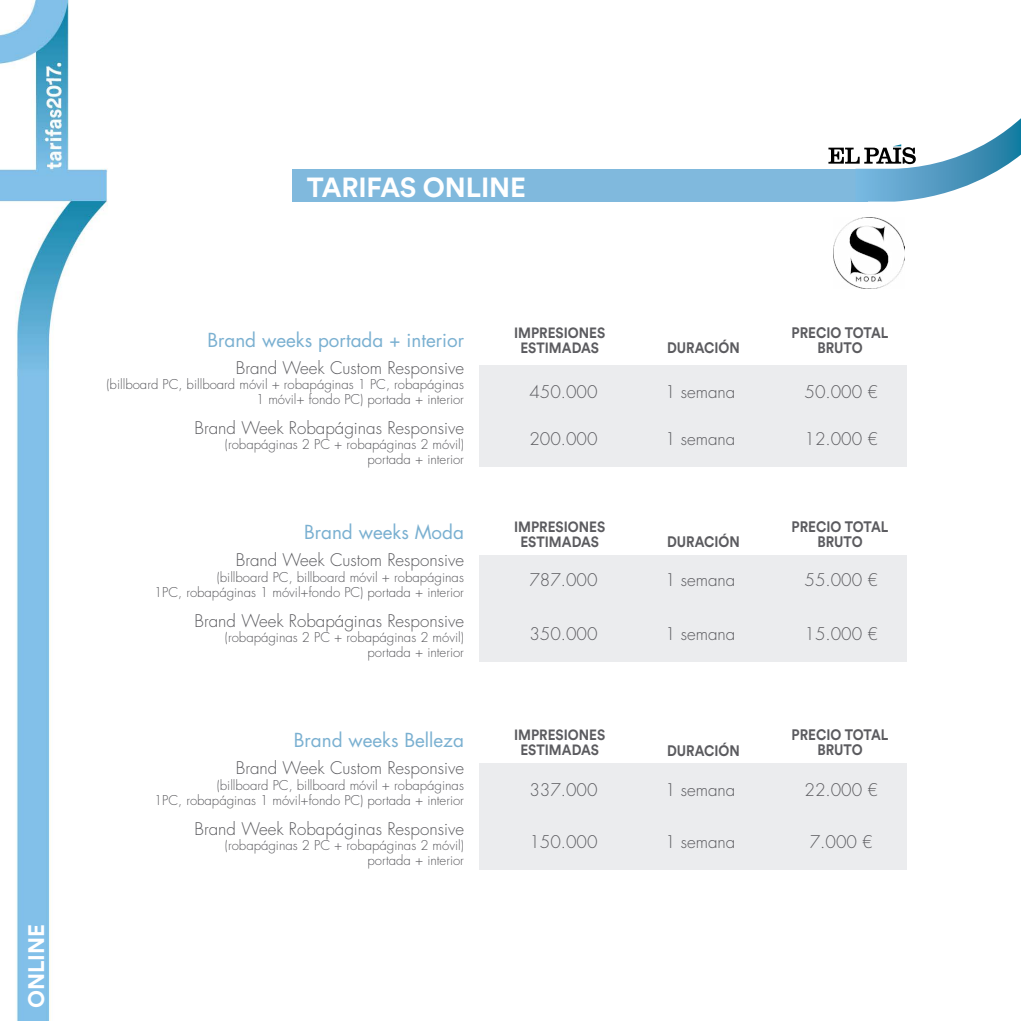
<style>
.page{position:relative;width:1021px;height:1021px;background:#fff}
.page>*{position:absolute;margin:0;border:0;box-sizing:border-box;transform-origin:0 0}
.t1{font:700 27.4px "Circular Std";letter-spacing:-.005em;color:#fff}
.t2{font:700 22.2px "Circular Std";letter-spacing:-.005em;color:#fff}
.t3{font:18.8px "Futura Std";color:#7ab0d1}
.t4{font:300 17px "Futura Std";color:#5b5b5f}
.t5{font:700 15px/15px "Circular Std";color:#5b5b5f;text-align:center;scale:.9 1}
.t6{font:700 14.8px/15px "Circular Std";color:#5b5b5f;text-align:center;scale:.92 1}
.t7{font:300 13.2px/15px "Futura Std";color:#5b5b5f;text-align:right}
</style>
<div class="page">
<img style="left:1px;top:0;width:906px;height:1020px">
<div style="left:293px;top:169px;width:575px;height:33px;background:#80b9dd"></div>
<img style="left:833px;top:218px;width:71px;height:70px">
<div style="left:479px;top:365px;width:428px;height:101px;background:#ebecee"></div>
<div style="left:479px;top:555px;width:428px;height:107px;background:#ebecee"></div>
<div style="left:479px;top:763px;width:428px;height:106px;background:#ebecee"></div>
<svg style="left:828px;top:118px;width:192px;height:84px"></svg>
<h2 class="t2" style="left:22px;top:1007px;width:85px;rotate:-90deg">ONLINE</h2>
<h1 class="t1" style="left:307px;top:170px;width:221px">TARIFAS ONLINE</h1>
<h3 class="t3" style="left:207px;top:328px;width:258px">Brand weeks portada + interior</h3>
<p class="t4" style="left:236px;top:357px;width:230px">Brand Week Custom Responsive</p>
<p class="t7" style="left:106px;top:377px;width:359px">(billboard PC, billboard móvil + robapáginas 1 PC, robapáginas<br>1 móvil+ fondo PC) portada + interior</p>
<p class="t4" style="left:194px;top:417px;width:271px">Brand Week Robapáginas Responsive</p>
<p class="t7" style="left:225px;top:437px;width:240px">(robapáginas 2 PC + robapáginas 2 móvil) portada + interior</p>
<h3 class="t3" style="left:304px;top:520px;width:161px">Brand weeks Moda</h3>
<p class="t4" style="left:236px;top:550px;width:230px">Brand Week Custom Responsive</p>
<p class="t7" style="left:154px;top:569px;width:311px">(billboard PC, billboard móvil + robapáginas<br>1PC, robapáginas 1 móvil+fondo PC) portada + interior</p>
<p class="t4" style="left:194px;top:610px;width:271px">Brand Week Robapáginas Responsive</p>
<p class="t7" style="left:225px;top:630px;width:240px">(robapáginas 2 PC + robapáginas 2 móvil) portada + interior</p>
<h3 class="t3" style="left:294px;top:728px;width:172px">Brand weeks Belleza</h3>
<p class="t4" style="left:236px;top:758px;width:230px">Brand Week Custom Responsive</p>
<p class="t7" style="left:154px;top:777px;width:311px">(billboard PC, billboard móvil + robapáginas<br>1PC, robapáginas 1 móvil+fondo PC) portada + interior</p>
<p class="t4" style="left:194px;top:818px;width:271px">Brand Week Robapáginas Responsive</p>
<p class="t7" style="left:225px;top:837px;width:240px">(robapáginas 2 PC + robapáginas 2 móvil) portada + interior</p>
<p class="t6" style="left:514px;top:325px;width:101px">IMPRESIONES<br>ESTIMADAS</p>
<p class="t4" style="left:529px;top:381px;width:70px">450.000</p>
<p class="t4" style="left:529px;top:428px;width:70px">200.000</p>
<p class="t6" style="left:514px;top:519px;width:101px">IMPRESIONES<br>ESTIMADAS</p>
<p class="t4" style="left:529px;top:570px;width:70px">787.000</p>
<p class="t4" style="left:529px;top:624px;width:70px">350.000</p>
<p class="t6" style="left:514px;top:726px;width:101px">IMPRESIONES<br>ESTIMADAS</p>
<p class="t4" style="left:529px;top:779px;width:70px">337.000</p>
<p class="t4" style="left:529px;top:831px;width:70px">150.000</p>
<p class="t5" style="left:667px;top:340px;width:82px">DURACIÓN</p>
<p class="t4" style="left:665px;top:381px;width:72px">1 semana</p>
<p class="t4" style="left:665px;top:428px;width:72px">1 semana</p>
<p class="t5" style="left:667px;top:534px;width:82px">DURACIÓN</p>
<p class="t4" style="left:665px;top:570px;width:72px">1 semana</p>
<p class="t4" style="left:665px;top:624px;width:72px">1 semana</p>
<p class="t5" style="left:667px;top:742px;width:82px">DURACIÓN</p>
<p class="t4" style="left:665px;top:779px;width:72px">1 semana</p>
<p class="t4" style="left:665px;top:831px;width:72px">1 semana</p>
<p class="t5" style="left:791px;top:325px;width:109px">PRECIO TOTAL<br>BRUTO</p>
<p class="t4" style="left:804px;top:381px;width:75px">50.000 €</p>
<p class="t4" style="left:804px;top:428px;width:75px">12.000 €</p>
<p class="t5" style="left:791px;top:519px;width:109px">PRECIO TOTAL<br>BRUTO</p>
<p class="t4" style="left:804px;top:570px;width:75px">55.000 €</p>
<p class="t4" style="left:804px;top:624px;width:75px">15.000 €</p>
<p class="t5" style="left:791px;top:726px;width:109px">PRECIO TOTAL<br>BRUTO</p>
<p class="t4" style="left:804px;top:779px;width:75px">22.000 €</p>
<p class="t4" style="left:809px;top:831px;width:65px">7.000 €</p>
</div>
